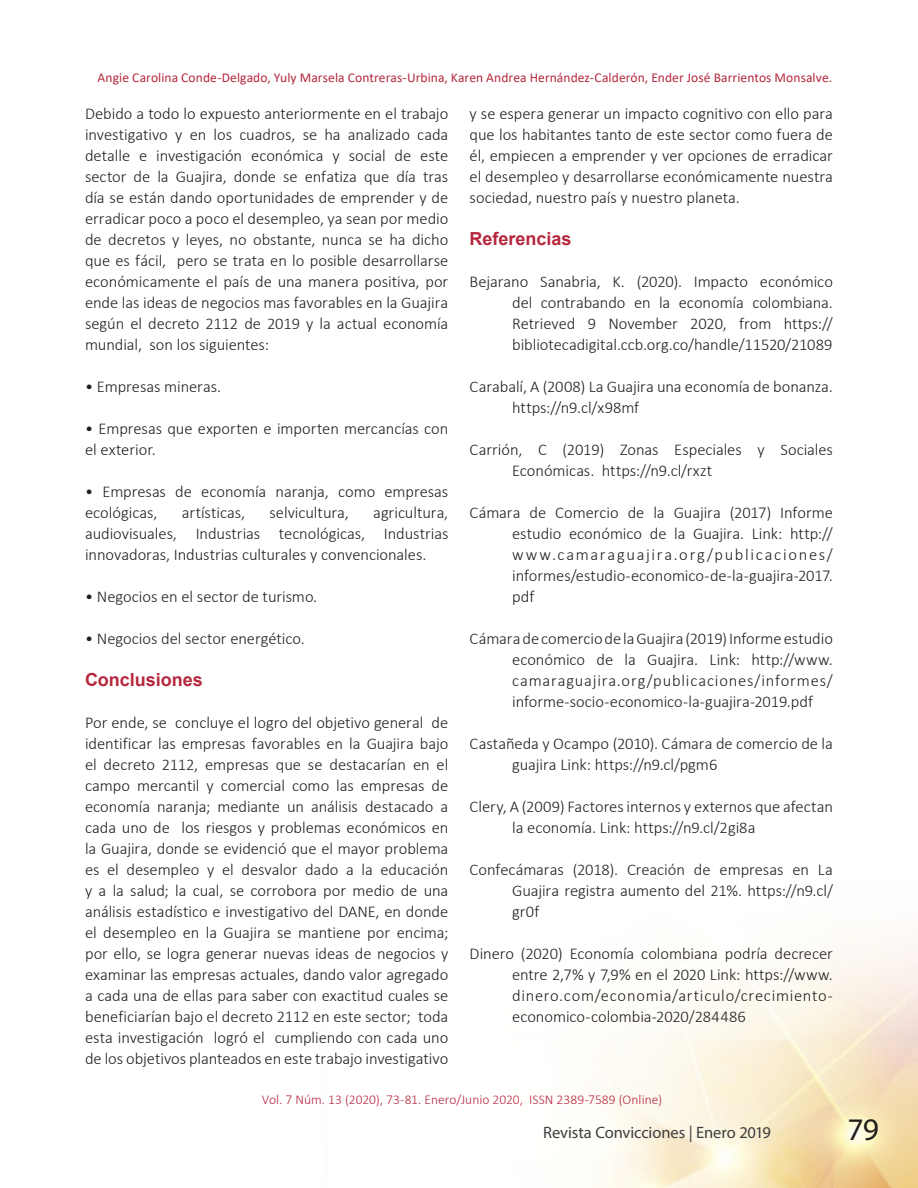
<style>
.page{position:relative;width:918px;height:1188px;background:#fff}
.page>*{position:absolute;margin:0;border:0;box-sizing:border-box;transform-origin:0 0}
.t1{font:31.5px "Myriad Pro";color:#231f20}
.sub{font:700 18px "Arial";color:#b5283e}
.Referencias{font:300 16.5px/21px "Calibri";letter-spacing:-.005em;color:#231f20;text-align:justify}
.t2{font:16.5px "Myriad Pro";letter-spacing:-.005em;color:#3e3e3f}
.t3{font:13.5px "Calibri";letter-spacing:.005em;color:#b5283e}
.t4{font:300 13.5px "Calibri";letter-spacing:.005em;color:#b5283e}
</style>
<div class="page">
<img style="left:601px;top:939px;width:317px;height:249px">
<p class="t3" style="left:98px;top:68px;width:736px">Angie Carolina Conde-Delgado, Yuly Marsela Contreras-Urbina, Karen Andrea Hernández-Calderón, Ender José Barrientos Monsalve.</p>
<p class="Referencias" style="left:85px;top:103px;width:365px">Debido a todo lo expuesto anteriormente en el trabajo investigativo y en los cuadros, se ha analizado cada detalle e investigación económica y social de este sector de la Guajira, donde se enfatiza que día tras día se están dando oportunidades de emprender y de erradicar poco a poco el desempleo, ya sean por medio de decretos y leyes, no obstante, nunca se ha dicho que es fácil, pero se trata en lo posible desarrollarse económicamente el país de una manera positiva, por ende las ideas de negocios mas favorables en la Guajira según el decreto 2112 de 2019 y la actual economía mundial, son los siguientes:</p>
<p class="Referencias" style="left:85px;top:376px;width:138px">• Empresas mineras.</p>
<p class="Referencias" style="left:85px;top:418px;width:365px">• Empresas que exporten e importen mercancías con el exterior.</p>
<p class="Referencias" style="left:85px;top:481px;width:365px">• Empresas de economía naranja, como empresas ecológicas,</p>
<p class="Referencias" style="left:182px;top:502px;width:65px">artísticas,</p>
<p class="Referencias" style="left:270px;top:502px;width:81px">selvicultura,</p>
<p class="Referencias" style="left:85px;top:502px;width:365px;text-indent:288px">agricultura, audiovisuales, Industrias tecnológicas, Industrias innovadoras, Industrias culturales y convencionales.</p>
<p class="Referencias" style="left:85px;top:586px;width:234px">• Negocios en el sector de turismo.</p>
<p class="Referencias" style="left:85px;top:628px;width:221px">• Negocios del sector energético.</p>
<p class="sub" style="left:85px;top:667px;width:119px">Conclusiones</p>
<p class="Referencias" style="left:85px;top:712px;width:365px">Por ende, se concluye el logro del objetivo general de identificar las empresas favorables en la Guajira bajo el decreto 2112, empresas que se destacarían en el campo mercantil y comercial como las empresas de economía naranja; mediante un análisis destacado a cada uno de los riesgos y problemas económicos en la Guajira, donde se evidenció que el mayor problema es el desempleo y el desvalor dado a la educación y a la salud; la cual, se corrobora por medio de una análisis estadístico e investigativo del DANE, en donde el desempleo en la Guajira se mantiene por encima; por ello, se logra generar nuevas ideas de negocios y examinar las empresas actuales, dando valor agregado a cada una de ellas para saber con exactitud cuales se beneficiarían bajo el decreto 2112 en este sector; toda esta investigación logró el cumpliendo con cada uno de los objetivos planteados en este trabajo investigativo</p>
<p class="Referencias" style="left:470px;top:103px;width:365px">y se espera generar un impacto cognitivo con ello para que los habitantes tanto de este sector como fuera de él, empiecen a emprender y ver opciones de erradicar el desempleo y desarrollarse económicamente nuestra sociedad, nuestro país y nuestro planeta.</p>
<p class="sub" style="left:470px;top:226px;width:103px">Referencias</p>
<p class="Referencias" style="left:512px;top:271px;width:322px;text-indent:-43px">Bejarano Sanabria, K. (2020). Impacto económico del contrabando en la economía colombiana.<br>Retrieved 9 November 2020, from https:// bibliotecadigital.ccb.org.co/handle/11520/21089</p>
<p class="Referencias" style="left:512px;top:376px;width:322px;text-indent:-43px">Carabalí, A (2008) La Guajira una economía de bonanza. https://n9.cl/x98mf</p>
<p class="Referencias" style="left:512px;top:439px;width:322px;text-indent:-43px">Carrión, C (2019) Zonas Especiales y Sociales<br>Económicas. https://n9.cl/rxzt</p>
<p class="Referencias" style="left:512px;top:502px;width:322px;text-indent:-43px">Cámara de Comercio de la Guajira (2017) Informe estudio económico de la Guajira. Link: http:// www.camaraguajira.org/publicaciones/ informes/estudio-economico-de-la-guajira-2017. pdf</p>
<p class="Referencias" style="left:512px;top:628px;width:322px;text-indent:-43px">Cámara de comercio de la Guajira (2019) Informe estudio económico de la Guajira. Link: http://www. camaraguajira.org/publicaciones/informes/ informe-socio-economico-la-guajira-2019.pdf</p>
<p class="Referencias" style="left:512px;top:733px;width:322px;text-indent:-43px">Castañeda y Ocampo (2010). Cámara de comercio de la guajira Link: https://n9.cl/pgm6</p>
<p class="Referencias" style="left:512px;top:796px;width:322px;text-indent:-43px">Clery, A (2009) Factores internos y externos que afectan la economía. Link: https://n9.cl/2gi8a</p>
<p class="Referencias" style="left:512px;top:859px;width:322px;text-indent:-43px">Confecámaras (2018). Creación de empresas en La Guajira registra aumento del 21%. https://n9.cl/ gr0f</p>
<p class="Referencias" style="left:512px;top:943px;width:322px;text-indent:-43px">Dinero (2020) Economía colombiana podría decrecer entre 2,7% y 7,9% en el 2020 Link: https://www. dinero.com/economia/articulo/crecimiento&shy;economico-colombia-2020/284486</p>
<p class="t4" style="left:262px;top:1091px;width:402px">Vol. 7 Núm. 13 (2020), 73-81. Enero/Junio 2020, ISSN 2389-7589 (Online)</p>
<p class="t2" style="left:543px;top:1123px;width:229px">Revista Convicciones | Enero 2019</p>
<h1 class="t1" style="left:848px;top:1110px;width:33px">79</h1>
</div>
